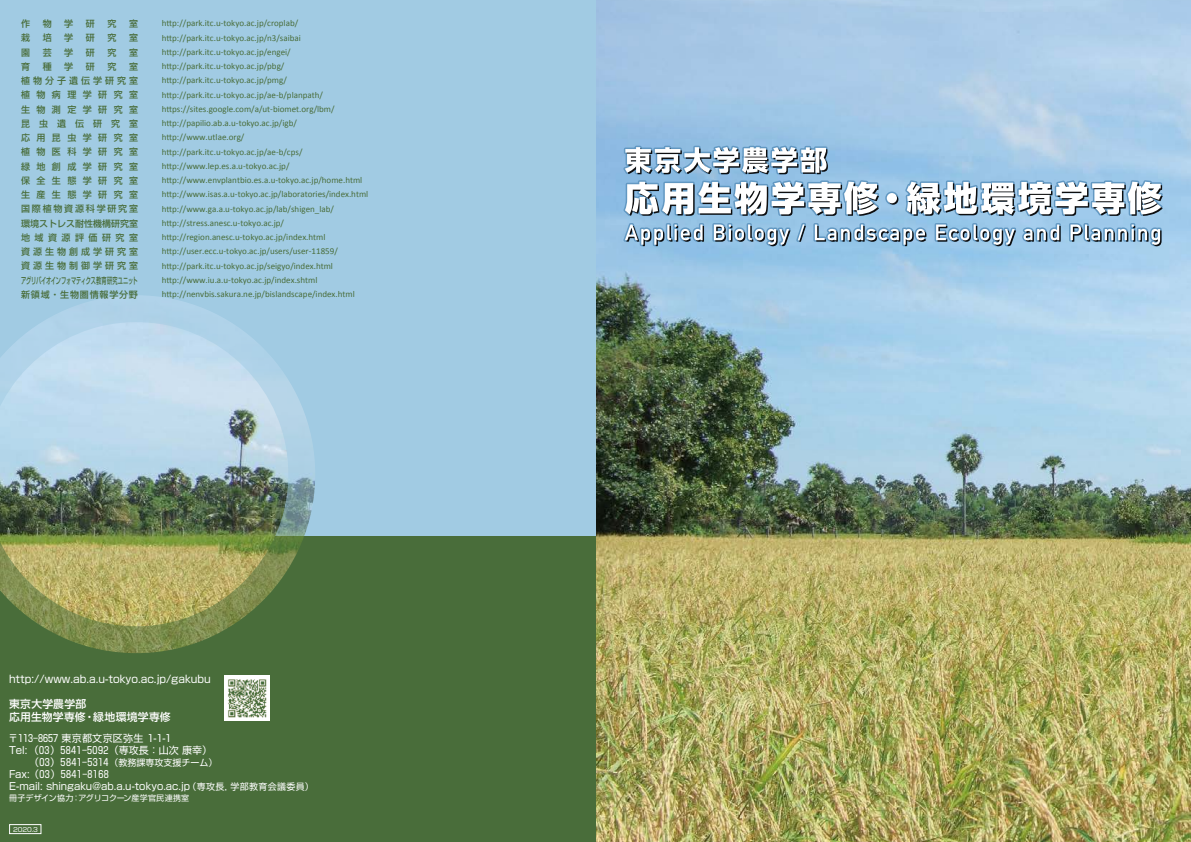
<style>
.page{position:relative;width:1191px;height:842px;background:#fff}
.page>*{position:absolute;margin:0;border:0;box-sizing:border-box;transform-origin:0 0}
.t1{font:500 10.8px/13px "Shin Go Pro";letter-spacing:.03em;color:#fff}
.t2{font:10.5px "Shin Go Pro";color:#fff}
.t3{font:10px/12px "Shin Go Pro";color:#fff}
.t4{font:10px/12px "Shin Go Pro";letter-spacing:.02em;color:#fff}
.t5{font:9px "Calibri";color:#496d3a}
.t6{font:500 9px "Shin Go Pro";letter-spacing:.715em;color:#496d3a}
.t7{font:500 9px "Shin Go Pro";letter-spacing:.335em;color:#496d3a}
.t8{font:9px "Shin Go Pro";color:#fff}
.t9{font:500 9px "Shin Go Pro";letter-spacing:-.035em;color:#496d3a;scale:.58 1}
.t10{font:500 9px "Shin Go Pro";color:#496d3a}
.t11{font:500 9px "Shin Go Pro";letter-spacing:.09em;color:#496d3a}
.t12{font:500 9px "Shin Go Pro";letter-spacing:.2em;color:#496d3a}
.t13{font:500 9px "Shin Go Pro";letter-spacing:.5em;color:#496d3a}
.t14{font:500 9px "Shin Go Pro";letter-spacing:1em;color:#496d3a}
.t15{font:8px "Shin Go Pro";letter-spacing:.015em;color:#fff}
.t16{font:6.2px "Shin Go Pro";color:#fff}
.s1{font-family:"Shingo Num"}
.s2{font-size:10px}
.s3{font-family:"Shingo Num";font-size:10px}
.s4{font-size:9px}
</style>
<div class="page">
<div style="left:0;top:529px;width:596px;height:313px;background:#496d3a"></div>
<div style="left:0;top:0;width:602px;height:535px;background:#a1cbe3"></div>
<img style="left:596px;top:0;width:595px;height:842px">
<img style="left:42px;top:295px;width:273px;height:358px">
<img style="left:0;top:322px;width:288px;height:304px">
<div style="left:9px;top:824px;width:32px;height:10px;border:1px solid #fff"></div>
<svg style="left:620px;top:144px;width:545px;height:112px"></svg>
<img style="left:224px;top:675px;width:45px;height:45px">
<p class="t7" style="left:21px;top:16px;width:10px">作</p>
<p class="t7" style="left:43px;top:16px;width:10px">物</p>
<p class="t7" style="left:64px;top:16px;width:10px">学</p>
<p class="t7" style="left:86px;top:16px;width:10px">研</p>
<p class="t7" style="left:107px;top:16px;width:10px">究</p>
<p class="t7" style="left:129px;top:16px;width:10px">室</p>
<p class="t5" style="left:162px;top:18px;width:138px">http://park.itc.u-tokyo.ac.jp/croplab/</p>
<p class="t7" style="left:21px;top:31px;width:10px">栽</p>
<p class="t7" style="left:43px;top:31px;width:10px">培</p>
<p class="t7" style="left:64px;top:31px;width:10px">学</p>
<p class="t7" style="left:86px;top:31px;width:10px">研</p>
<p class="t7" style="left:107px;top:31px;width:10px">究</p>
<p class="t7" style="left:129px;top:31px;width:10px">室</p>
<p class="t5" style="left:162px;top:32px;width:141px">http://park.itc.u-tokyo.ac.jp/n3/saibai</p>
<p class="t7" style="left:21px;top:45px;width:10px">園</p>
<p class="t7" style="left:43px;top:45px;width:10px">芸</p>
<p class="t7" style="left:64px;top:45px;width:10px">学</p>
<p class="t7" style="left:86px;top:45px;width:10px">研</p>
<p class="t7" style="left:107px;top:45px;width:10px">究</p>
<p class="t7" style="left:129px;top:45px;width:10px">室</p>
<p class="t5" style="left:162px;top:46px;width:130px">http://park.itc.u-tokyo.ac.jp/engei/</p>
<p class="t7" style="left:21px;top:59px;width:10px">育</p>
<p class="t7" style="left:43px;top:59px;width:10px">種</p>
<p class="t7" style="left:64px;top:59px;width:10px">学</p>
<p class="t7" style="left:86px;top:59px;width:10px">研</p>
<p class="t7" style="left:107px;top:59px;width:10px">究</p>
<p class="t7" style="left:129px;top:59px;width:10px">室</p>
<p class="t5" style="left:162px;top:61px;width:124px">http://park.itc.u-tokyo.ac.jp/pbg/</p>
<p class="t7" style="left:21px;top:73px;width:118px">植物分子遺伝学研究室</p>
<p class="t5" style="left:162px;top:75px;width:126px">http://park.itc.u-tokyo.ac.jp/pmg/</p>
<p class="t6" style="left:21px;top:87px;width:118px">植物病理学研究室</p>
<p class="t5" style="left:162px;top:89px;width:163px">http://park.itc.u-tokyo.ac.jp/ae-b/planpath/</p>
<p class="t6" style="left:21px;top:102px;width:118px">生物測定学研究室</p>
<p class="t5" style="left:162px;top:103px;width:174px">https://sites.google.com/a/ut-biomet.org/lbm/</p>
<p class="t14" style="left:21px;top:116px;width:118px">昆虫遺伝研究室</p>
<p class="t5" style="left:162px;top:118px;width:137px">http://papilio.ab.a.u-tokyo.ac.jp/igb/</p>
<p class="t6" style="left:21px;top:130px;width:118px">応用昆虫学研究室</p>
<p class="t5" style="left:162px;top:132px;width:84px">http://www.utlae.org/</p>
<p class="t6" style="left:21px;top:144px;width:118px">植物医科学研究室</p>
<p class="t5" style="left:162px;top:146px;width:142px">http://park.itc.u-tokyo.ac.jp/ae-b/cps/</p>
<p class="t6" style="left:21px;top:159px;width:118px">緑地創成学研究室</p>
<p class="t5" style="left:162px;top:160px;width:129px">http://www.lep.es.a.u-tokyo.ac.jp/</p>
<p class="t6" style="left:21px;top:173px;width:118px">保全生態学研究室</p>
<p class="t5" style="left:162px;top:175px;width:202px">http://www.envplantbio.es.a.u-tokyo.ac.jp/home.html</p>
<p class="t6" style="left:21px;top:187px;width:118px">生産生態学研究室</p>
<p class="t5" style="left:162px;top:189px;width:208px">http://www.isas.a.u-tokyo.ac.jp/laboratories/index.html</p>
<p class="t12" style="left:21px;top:201px;width:118px">国際植物資源科学研究室</p>
<p class="t5" style="left:162px;top:203px;width:174px">http://www.ga.a.u-tokyo.ac.jp/lab/shigen_lab/</p>
<p class="t10" style="left:21px;top:216px;width:118px">環境ストレス耐性機構研究室</p>
<p class="t5" style="left:162px;top:217px;width:124px">http://stress.anesc.u-tokyo.ac.jp/</p>
<p class="t13" style="left:21px;top:230px;width:118px">地域資源評価研究室</p>
<p class="t5" style="left:162px;top:232px;width:165px">http://region.anesc.u-tokyo.ac.jp/index.html</p>
<p class="t7" style="left:21px;top:244px;width:118px">資源生物創成学研究室</p>
<p class="t5" style="left:162px;top:246px;width:177px">http://user.ecc.u-tokyo.ac.jp/users/user-11859/</p>
<p class="t7" style="left:21px;top:258px;width:118px">資源生物制御学研究室</p>
<p class="t5" style="left:162px;top:260px;width:173px">http://park.itc.u-tokyo.ac.jp/seigyo/index.html</p>
<p class="t9" style="left:21px;top:273px;width:203px">アグリバイオインフォマティクス教育研究ユニット</p>
<p class="t5" style="left:162px;top:274px;width:157px">http://www.iu.a.u-tokyo.ac.jp/index.shtml</p>
<p class="t11" style="left:21px;top:287px;width:118px">新領域・生物圏情報学分野</p>
<p class="t5" style="left:162px;top:289px;width:194px">http://nenvbis.sakura.ne.jp/bislandscape/index.html</p>
<p class="t2" style="left:9px;top:670px;width:203px">http://www.ab.a.u-tokyo.ac.jp/gakubu</p>
<p class="t1" style="left:9px;top:696px;width:163px">東京大学農学部<br>応用生物学専修・緑地環境学専修</p>
<p class="t4" style="left:8px;top:731px;width:206px">〒<span class="s1">113-8657</span> 東京都文京区弥生 1-1-1<br>Tel:（<span class="s1">03</span>）<span class="s1">5841-5092</span>（専攻長：山次康幸）</p>
<p class="t8" style="left:29px;top:755px;width:190px"><span class="s2">（</span><span class="s3">03</span><span class="s2">）</span><span class="s3">5841-5314</span>（教務課専攻支援チーム）</p>
<p class="t3" style="left:9px;top:767px;width:306px">Fax:（<span class="s1">03</span>）<span class="s1">5841-8168<br></span>E-mail: shingaku@ab.a.u-tokyo.ac.jp<span class="s4">（専攻長，学部教育会議委員）</span></p>
<p class="t15" style="left:9px;top:791px;width:182px">冊子デザイン協力：アグリコクーン産学官民連携室</p>
<p class="t16" style="left:13px;top:824px;width:26px">2020.3</p>
</div>
